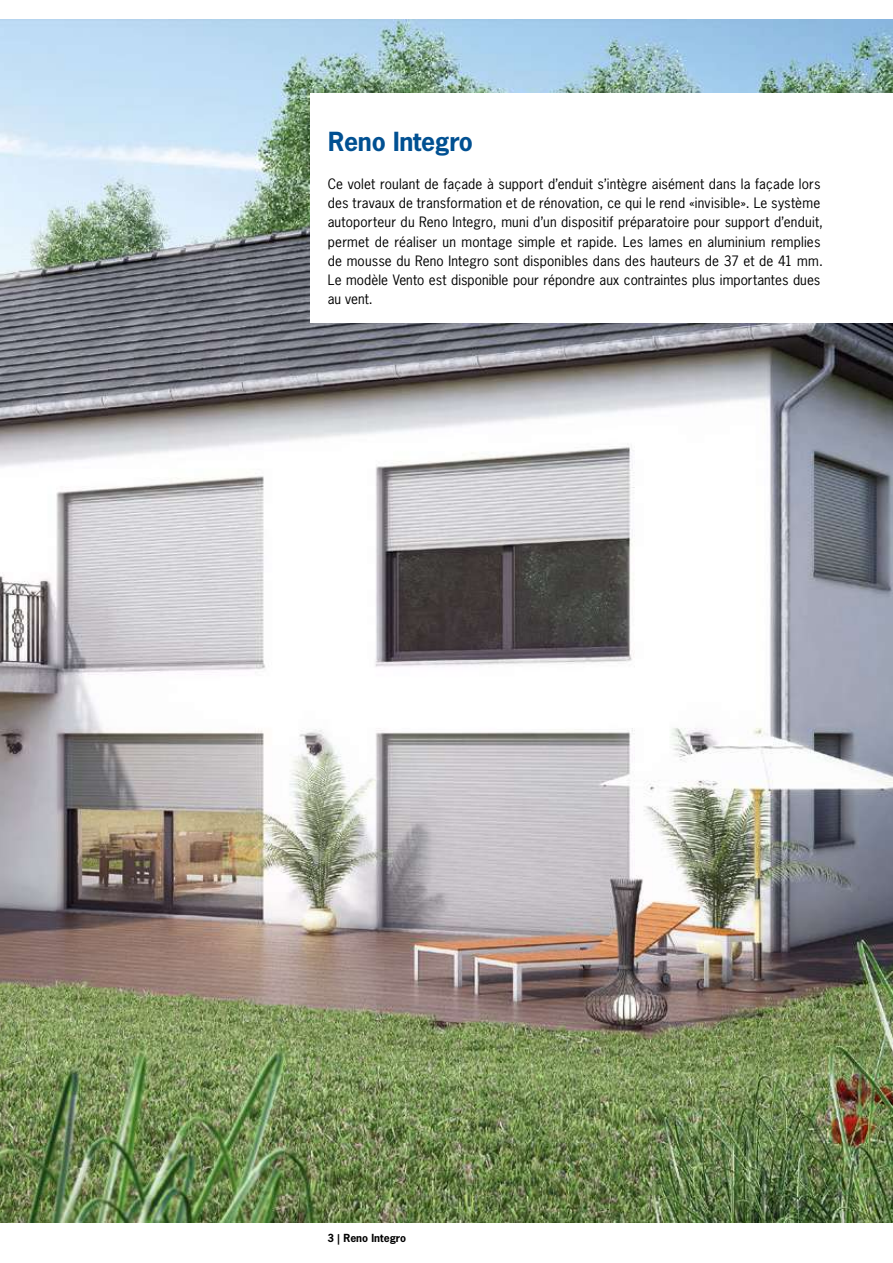
<style>
.page{position:relative;width:893px;height:1263px;background:#fff}
.page>*{position:absolute;margin:0;border:0;box-sizing:border-box;transform-origin:0 0}
.t1{font:700 24.75px "News Gothic";letter-spacing:-.01em;color:#005092}
.t2{font:13.5px/19.2px "News Gothic";letter-spacing:.015em;color:#000}
.t3{font:700 10.5px "News Gothic";color:#000}
</style>
<div class="page">
<img style="left:0;top:20px;width:893px;height:1202px">
<div style="left:310px;top:94px;width:583px;height:229px;background:#fff"></div>
<h1 class="t1" style="left:328px;top:125px;width:146px">Reno Integro</h1>
<p class="t2" style="left:328px;top:174px;width:497px">Ce volet roulant de façade à support d’enduit s’intègre aisément dans la façade lors des travaux de transformation et de rénovation, ce qui le rend «invisible». Le système autoporteur du Reno Integro, muni d’un dispositif préparatoire pour support d’enduit, permet de réaliser un montage simple et rapide. Les lames en aluminium remplies de mousse du Reno Integro sont disponibles dans des hauteurs de 37 et de 41 mm.<br>Le modèle Vento est disponible pour répondre aux contraintes plus importantes dues au vent.</p>
<p class="t3" style="left:327px;top:1231px;width:80px">3 | Reno Integro</p>
</div>
